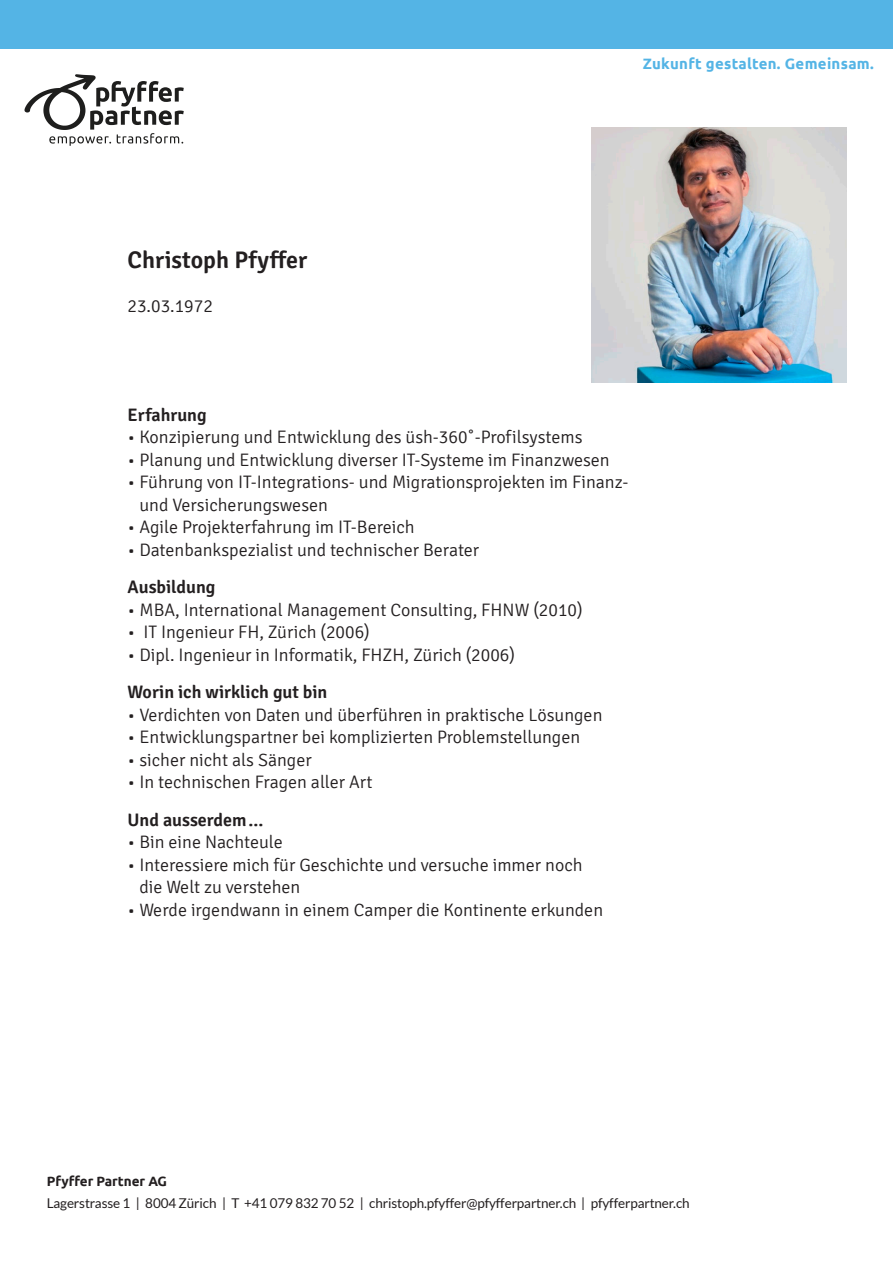
<style>
.page{position:relative;width:893px;height:1263px;background:#fff}
.page>*{position:absolute;margin:0;border:0;box-sizing:border-box;transform-origin:0 0}
.t1{font:600 24px "Signika";color:#231f20}
.t2{font:300 18px/22.5px "Signika";color:#231f20}
.t3{font:600 18px "Signika";color:#231f20}
.t4{font:700 15px "Ubuntu";letter-spacing:.02em;color:#54b4e5}
.t5{font:13.5px "Lato";letter-spacing:-.01em;color:#231f20}
.t6{font:700 13.5px "Ubuntu";letter-spacing:-.005em;color:#231f20}
.s1{font-weight:300;font-size:18px}
</style>
<div class="page">
<div style="left:0;top:0;width:893px;height:49px;background:#54b4e5"></div>
<svg style="left:24px;top:74px;width:160px;height:72px"></svg>
<img style="left:592px;top:128px;width:255px;height:255px">
<p class="t4" style="left:643px;top:57px;width:233px">Zukunft gestalten. Gemeinsam.</p>
<h1 class="t1" style="left:128px;top:250px;width:181px">Christoph Pfyffer</h1>
<p class="t2" style="left:128px;top:296px;width:87px">23.03.1972</p>
<p class="t3" style="left:128px;top:408px;width:81px">Erfahrung</p>
<p class="t2" style="left:128px;top:426px;width:456px">• Konzipierung und Entwicklung des üsh-360˚-Profilsystems</p>
<p class="t2" style="left:128px;top:449px;width:484px">• Planung und Entwicklung diverser IT-Systeme im Finanzwesen</p>
<p class="t2" style="left:139px;top:471px;width:490px;text-indent:-12px">• Führung von IT-Integrations- und Migrationsprojekten im Finanz&shy;und Versicherungswesen</p>
<p class="t2" style="left:128px;top:516px;width:289px">• Agile Projekterfahrung im IT-Bereich</p>
<p class="t2" style="left:128px;top:539px;width:353px">• Datenbankspezialist und technischer Berater</p>
<p class="t3" style="left:128px;top:580px;width:89px">Ausbildung</p>
<p class="t2" style="left:128px;top:599px;width:457px">• MBA, International Management Consulting, FHNW (2010)</p>
<p class="t2" style="left:128px;top:621px;width:244px">• IT Ingenieur FH, Zürich (2006)</p>
<p class="t2" style="left:128px;top:644px;width:389px">• Dipl. Ingenieur in Informatik, FHZH, Zürich (2006)</p>
<p class="t3" style="left:128px;top:682px;width:201px">Worin ich wirklich gut bin฀</p>
<p class="t2" style="left:128px;top:704px;width:476px">• Verdichten von Daten und überführen in praktische Lösungen</p>
<p class="t2" style="left:128px;top:726px;width:454px">• Entwicklungspartner bei komplizierten Problemstellungen</p>
<p class="t2" style="left:128px;top:749px;width:190px">• sicher nicht als Sänger ฀</p>
<p class="t2" style="left:128px;top:771px;width:246px">• In technischen Fragen aller Art</p>
<p class="t3" style="left:128px;top:813px;width:137px">Und ausserdem ...</p>
<p class="t2" style="left:128px;top:831px;width:157px">• Bin eine Nachteule</p>
<p class="t2" style="left:139px;top:854px;width:445px;text-indent:-12px">• Interessiere mich für Geschichte und versuche immer noch die Welt zu verstehen</p>
<p class="t2" style="left:128px;top:899px;width:477px">• Werde irgendwann in einem Camper die Kontinente erkunden</p>
<p class="t6" style="left:47px;top:1173px;width:122px">Pfyffer Partner AG</p>
<p class="t5" style="left:47px;top:1198px;width:644px">Lagerstrasse 1 <span class="s1">I</span> 8004 Zürich <span class="s1">I</span> T +41 079 832 70 52 <span class="s1">I</span> christoph.pfyffer@pfyfferpartner.ch <span class="s1">I</span> pfyfferpartner.ch</p>
</div>
